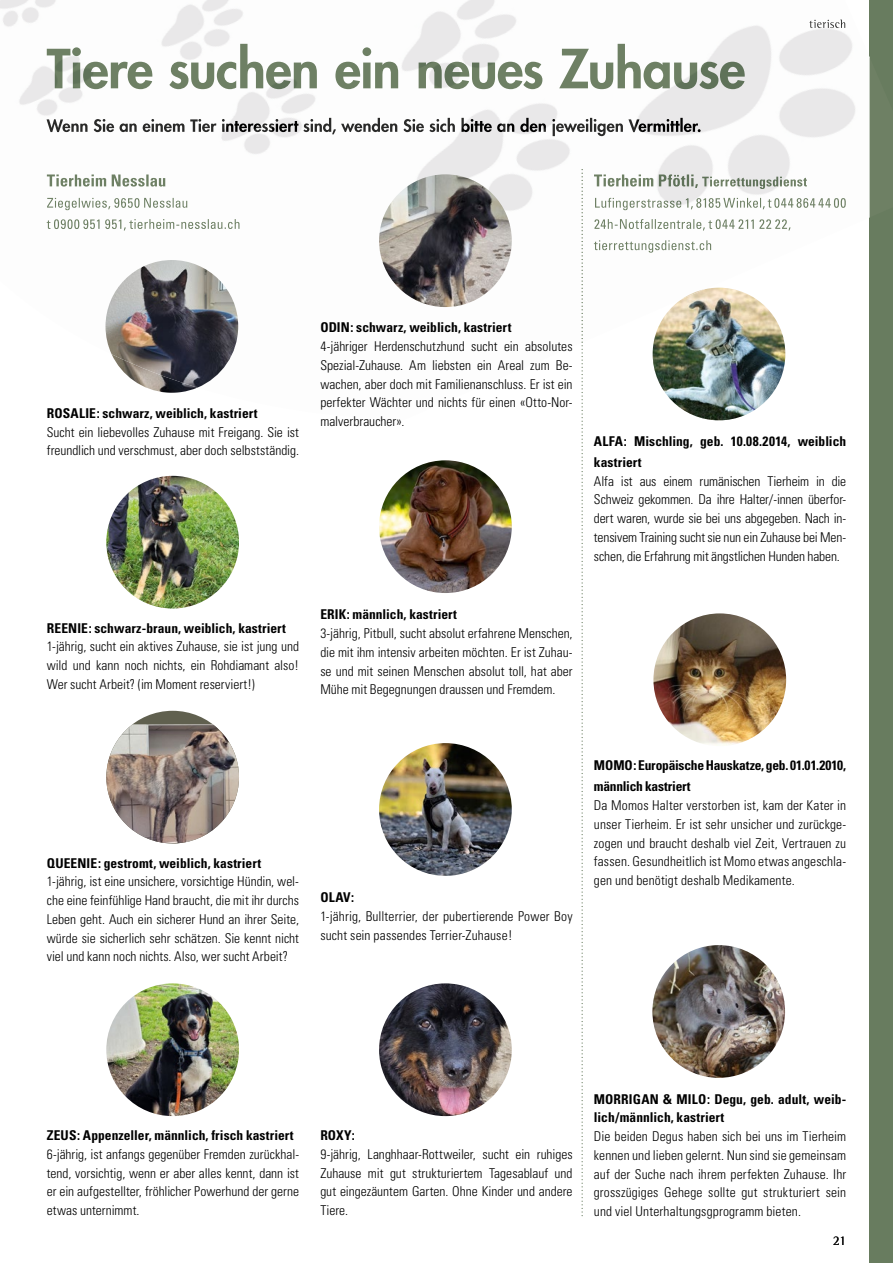
<style>
.page{position:relative;width:893px;height:1263px;background:#fff}
.page>*{position:absolute;margin:0;border:0;box-sizing:border-box;transform-origin:0 0}
.t1{font:300 condensed 13.5px/18.8px "Univers";color:#000;text-align:justify}
.t2{font:700 condensed 13.5px/21.1px "Univers";color:#000}
.t3{font:13.5px "Rotis Semi Serif";color:#000}
</style>
<div class="page">
<div style="left:870px;top:0;width:23px;height:1263px;background:#687c5f"></div>
<img style="left:106px;top:476px;width:133px;height:132px;border-radius:66px">
<img style="left:653px;top:613px;width:133px;height:133px;border-radius:66px">
<img style="left:652px;top:945px;width:133px;height:133px;border-radius:66px">
<img style="left:0;top:0;width:870px;height:420px">
<img style="left:809px;top:20px;width:36px;height:8px">
<img style="left:47px;top:118px;width:654px;height:18px">
<img style="left:47px;top:44px;width:698px;height:45px">
<img style="left:47px;top:174px;width:118px;height:13px">
<img style="left:47px;top:198px;width:140px;height:12px">
<img style="left:47px;top:219px;width:192px;height:12px">
<img style="left:106px;top:260px;width:132px;height:128px">
<svg style="left:581px;top:169px;width:2px;height:1047px"></svg>
<img style="left:594px;top:174px;width:104px;height:14px">
<img style="left:702px;top:177px;width:105px;height:12px">
<img style="left:595px;top:198px;width:251px;height:12px">
<img style="left:594px;top:219px;width:197px;height:12px">
<img style="left:594px;top:240px;width:118px;height:13px">
<img style="left:681px;top:289px;width:24px;height:10px">
<div style="left:106px;top:711px;width:133px;height:132px;background:#60604f;border-radius:50%"></div>
<img style="left:106px;top:724px;width:133px;height:119px">
<img style="left:106px;top:983px;width:133px;height:133px;border-radius:66px">
<img style="left:379px;top:174px;width:133px;height:133px;border-radius:66px">
<img style="left:379px;top:460px;width:133px;height:133px;border-radius:66px">
<img style="left:379px;top:743px;width:133px;height:133px;border-radius:66px">
<img style="left:379px;top:983px;width:133px;height:133px;border-radius:66px">
<p class="t2" style="left:47px;top:402px;width:212px">ROSALIE: schwarz, weiblich, kastriert</p>
<p class="t1" style="left:47px;top:422px;width:254px">Sucht ein liebevolles Zuhause mit Freigang. Sie ist freundlich und verschmust, aber doch selbstständig.</p>
<p class="t2" style="left:47px;top:617px;width:241px">REENIE: schwarz-braun, weiblich, kastriert</p>
<p class="t1" style="left:47px;top:637px;width:254px">1-jährig, sucht ein aktives Zuhause, sie ist jung und wild und kann noch nichts, ein Rohdiamant also!<br>Wer sucht Arbeit? (im Moment reserviert!)</p>
<p class="t2" style="left:320px;top:317px;width:193px">ODIN: schwarz, weiblich, kastriert</p>
<p class="t1" style="left:320px;top:337px;width:254px">4-jähriger Herdenschutzhund sucht ein absolutes Spezial-Zuhause. Am liebsten ein Areal zum Be&shy;wachen, aber doch mit Familienanschluss. Er ist ein perfekter Wächter und nichts für einen «Otto-Nor&shy;malverbraucher».</p>
<p class="t2" style="left:320px;top:604px;width:138px">ERIK: männlich, kastriert</p>
<p class="t1" style="left:320px;top:624px;width:254px">3-jährig, Pitbull, sucht absolut erfahrene Menschen, die mit ihm intensiv arbeiten möchten. Er ist Zuhau&shy;se und mit seinen Menschen absolut toll, hat aber Mühe mit Begegnungen draussen und Fremdem.</p>
<p class="t2" style="left:594px;top:430px;width:254px">ALFA: Mischling, geb. 10.08.2014, weiblich kastriert</p>
<p class="t1" style="left:594px;top:471px;width:254px">Alfa ist aus einem rumänischen Tierheim in die Schweiz gekommen. Da ihre Halter/-innen überfor&shy;dert waren, wurde sie bei uns abgegeben. Nach in&shy;tensivem Training sucht sie nun ein Zuhause bei Men&shy;schen, die Erfahrung mit ängstlichen Hunden haben.</p>
<p class="t2" style="left:47px;top:852px;width:216px">QUEENIE: gestromt, weiblich, kastriert</p>
<p class="t1" style="left:47px;top:872px;width:254px">1-jährig, ist eine unsichere, vorsichtige Hündin, wel&shy;che eine feinfühlige Hand braucht, die mit ihr durchs Leben geht. Auch ein sicherer Hund an ihrer Seite, würde sie sicherlich sehr schätzen. Sie kennt nicht viel und kann noch nichts. Also, wer sucht Arbeit?</p>
<p class="t2" style="left:320px;top:887px;width:35px">OLAV:</p>
<p class="t1" style="left:320px;top:907px;width:254px">1-jährig, Bullterrier, der pubertierende Power Boy sucht sein passendes Terrier-Zuhause!</p>
<p class="t2" style="left:594px;top:755px;width:254px">MOMO: Europäische Hauskatze, geb. 01.01.2010, männlich kastriert</p>
<p class="t1" style="left:594px;top:796px;width:254px">Da Momos Halter verstorben ist, kam der Kater in unser Tierheim. Er ist sehr unsicher und zurückge&shy;zogen und braucht deshalb viel Zeit, Vertrauen zu fassen. Gesundheitlich ist Momo etwas angeschla&shy;gen und benötigt deshalb Medikamente.</p>
<p class="t2" style="left:47px;top:1125px;width:248px">ZEUS: Appenzeller, männlich, frisch kastriert</p>
<p class="t1" style="left:47px;top:1145px;width:254px">6-jährig, ist anfangs gegenüber Fremden zurückhal&shy;tend, vorsichtig, wenn er aber alles kennt, dann ist er ein aufgestellter, fröhlicher Powerhund der gerne etwas unternimmt.</p>
<p class="t2" style="left:320px;top:1125px;width:36px">ROXY:</p>
<p class="t1" style="left:320px;top:1145px;width:254px">9-jährig, Langhhaar-Rottweiler, sucht ein ruhiges Zuhause mit gut strukturiertem Tagesablauf und gut eingezäuntem Garten. Ohne Kinder und andere Tiere.</p>
<p class="t2" style="left:594px;top:1089px;width:254px;line-height:18.8px">MORRIGAN &amp; MILO: Degu, geb. adult, weib&shy;lich/männlich, kastriert</p>
<p class="t1" style="left:594px;top:1127px;width:254px">Die beiden Degus haben sich bei uns im Tierheim kennen und lieben gelernt. Nun sind sie gemeinsam auf der Suche nach ihrem perfekten Zuhause. Ihr grosszügiges Gehege sollte gut strukturiert sein und viel Unterhaltungsgprogramm bieten.</p>
<p class="t3" style="left:833px;top:1232px;width:15px">21</p>
</div>
